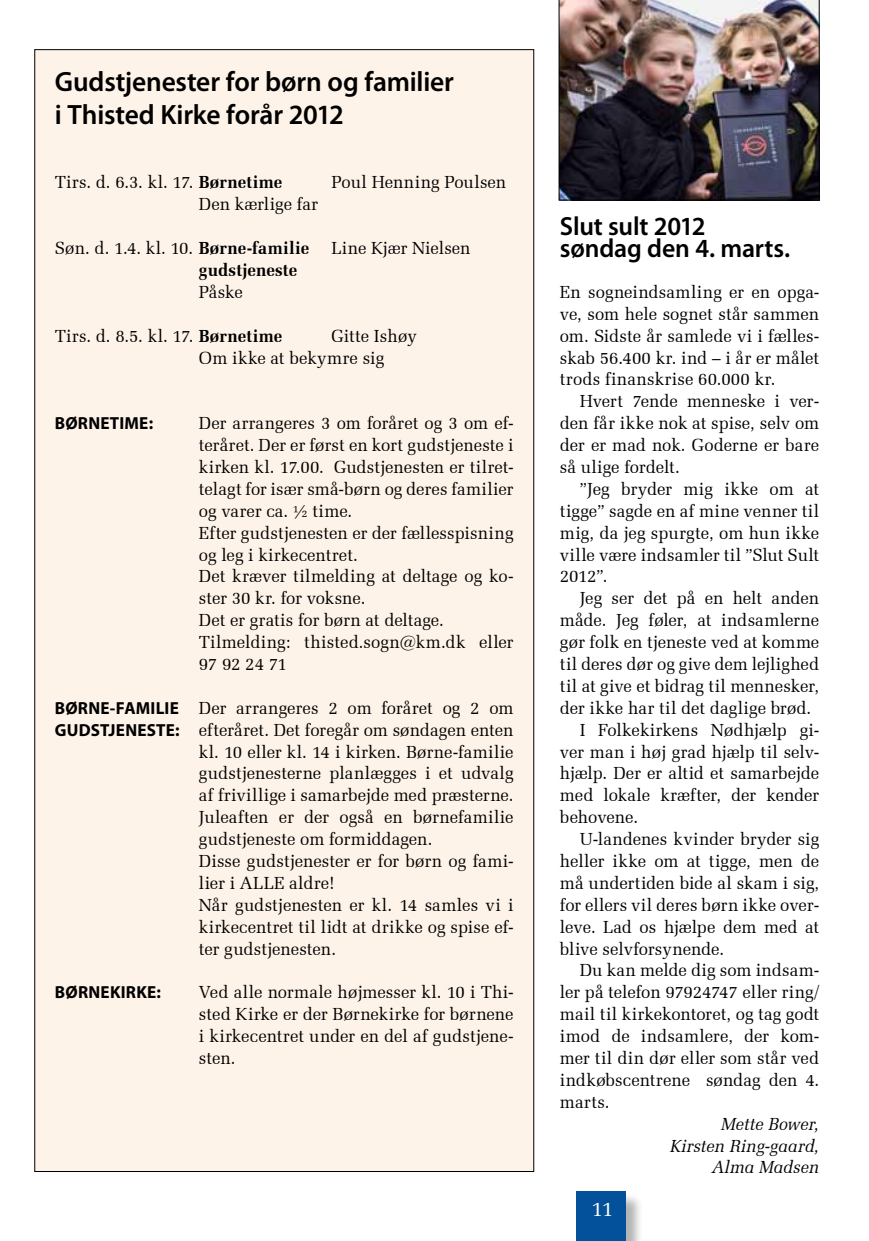
<style>
.page{position:relative;width:869px;height:1241px;background:#fff}
.page>*{position:absolute;margin:0;border:0;box-sizing:border-box;transform-origin:0 0}
.t1{font:600 28px/33.2px "Myriad Pro";letter-spacing:-.005em;color:#000}
.t2{font:600 26.25px/21.9px "Myriad Pro";letter-spacing:-.01em;color:#000}
.t3{font:21px "Zapf Elliptical 711 BT";color:#fff}
.t4{font:17.5px/21.9px "Zapf Elliptical 711 BT";color:#000;text-align:justify}
.t5{font:italic 17.5px/21.9px "Zapf Elliptical 711 BT";letter-spacing:.01em;color:#000;text-align:right}
.t6{font:700 17.5px "Myriad Pro";letter-spacing:.015em;color:#000}
.t7{font:17.5px "Zapf Elliptical 711 BT";letter-spacing:.025em;color:#000}
.t8{font:700 17.5px "Zapf Elliptical 711 BT";letter-spacing:.01em;color:#000}
.s1{font-weight:700}
.s2{font-family:"Myriad Pro";font-weight:700}
</style>
<div class="page">
<div style="left:35px;top:50px;width:498px;height:1121px;background:#fef3e8"></div>
<img style="left:558px;top:0;width:261px;height:200px">
<div style="left:577px;top:1192px;width:67px;height:48px;background:#000;opacity:.3"></div>
<div style="left:575px;top:1191px;width:50px;height:49px;background:#02519a"></div>
<h1 class="t1" style="left:55px;top:64px;width:400px">Gudstjenester for børn og familier i Thisted Kirke forår 2012</h1>
<p class="t4" style="left:55px;top:171px;width:229px">Tirs. d. 6.3. kl. 17. <span class="s1">Børnetime</span></p>
<p class="t4" style="left:331px;top:171px;width:176px">Poul Henning Poulsen</p>
<p class="t4" style="left:199px;top:193px;width:121px">Den kærlige far</p>
<p class="t4" style="left:55px;top:237px;width:256px">Søn. d. 1.4. kl. 10. <span class="s1">Børne-familie</span></p>
<p class="t4" style="left:331px;top:237px;width:140px">Line Kjær Nielsen</p>
<p class="t8" style="left:199px;top:259px;width:100px">gudstjeneste</p>
<p class="t4" style="left:199px;top:281px;width:46px">Påske</p>
<p class="t4" style="left:55px;top:324px;width:229px">Tirs. d. 8.5. kl. 17. <span class="s1">Børnetime</span></p>
<p class="t4" style="left:199px;top:324px;width:219px;text-indent:133px">Gitte Ishøy<br>Om ikke at bekymre sig</p>
<p class="t6" style="left:55px;top:412px;width:100px">BØRNETIME:</p>
<p class="t4" style="left:199px;top:412px;width:316px;text-align:left">Der arrangeres 3 om foråret og 3 om ef&shy;teråret. Der er først en kort gudstjeneste i kirken kl. 17.00. Gudstjenesten er tilret&shy;telagt for især små-børn og deres familier og varer ca. ½ time.<br>Efter gudstjenesten er der fællesspisning og leg i kirkecentret.<br>Det kræver tilmelding at deltage og ko&shy;ster 30 kr. for voksne.<br>Det er gratis for børn at deltage.<br>Tilmelding: thisted.sogn@km.dk eller<br>97 92 24 71</p>
<p class="t4" style="left:55px;top:696px;width:460px"><span class="s2">BØRNE-FAMILIE</span> Der arrangeres 2 om foråret og 2 om</p>
<p class="t4" style="left:55px;top:718px;width:460px"><span class="s2">GUDSTJENESTE:</span> efteråret. Det foregår om søndagen enten</p>
<p class="t4" style="left:199px;top:740px;width:316px">kl. 10 eller kl. 14 i kirken. Børne-familie</p>
<p class="t4" style="left:199px;top:762px;width:316px">gudstjenesterne planlægges i et udvalg</p>
<p class="t4" style="left:199px;top:784px;width:316px">af frivillige i samarbejde med præsterne.</p>
<p class="t4" style="left:199px;top:806px;width:316px">Juleaften er der også en børnefamilie</p>
<p class="t4" style="left:199px;top:828px;width:235px">gudstjeneste om formiddagen.</p>
<p class="t4" style="left:199px;top:849px;width:316px">Disse gudstjenester er for børn og fami-</p>
<p class="t7" style="left:199px;top:872px;width:137px">lier i ALLE aldre!</p>
<p class="t4" style="left:199px;top:893px;width:316px">Når gudstjenesten er kl. 14 samles vi i</p>
<p class="t4" style="left:199px;top:915px;width:316px">kirkecentret til lidt at drikke og spise ef-</p>
<p class="t4" style="left:199px;top:937px;width:139px">ter gudstjenesten.</p>
<p class="t6" style="left:55px;top:980px;width:108px">BØRNEKIRKE:</p>
<p class="t4" style="left:199px;top:981px;width:316px">Ved alle normale højmesser kl. 10 i Thi&shy;sted Kirke er der Børnekirke for børnene i kirkecentret under en del af gudstjene&shy;sten.</p>
<h2 class="t2" style="left:559px;top:214px;width:232px">Slut sult 2012 søndag den 4. marts.</h2>
<p class="t4" style="left:559px;top:281px;width:261px">En sogneindsamling er en opga&shy;ve, som hele sognet står sammen om. Sidste år samlede vi i fælles&shy;skab 56.400 kr. ind – i år er målet trods finanskrise 60.000 kr.</p>
<p class="t4" style="left:559px;top:390px;width:261px;text-indent:20px">Hvert 7ende menneske i ver&shy;den får ikke nok at spise, selv om der er mad nok. Goderne er bare så ulige fordelt.</p>
<p class="t4" style="left:559px;top:478px;width:261px;text-indent:20px">”Jeg bryder mig ikke om at tigge” sagde en af mine venner til mig, da jeg spurgte, om hun ikke ville være indsamler til ”Slut Sult 2012”.</p>
<p class="t4" style="left:579px;top:587px;width:241px">Jeg ser det på en helt anden</p>
<p class="t4" style="left:559px;top:609px;width:261px">måde. Jeg føler, at indsamlerne</p>
<p class="t4" style="left:559px;top:631px;width:261px">gør folk en tjeneste ved at komme</p>
<p class="t4" style="left:559px;top:653px;width:261px">til deres dør og give dem lejlighed</p>
<p class="t4" style="left:559px;top:674px;width:261px">til at give et bidrag til mennesker,</p>
<p class="t4" style="left:559px;top:696px;width:253px">der ikke har til det daglige brød.</p>
<p class="t4" style="left:579px;top:718px;width:241px">I Folkekirkens Nødhjælp gi-</p>
<p class="t4" style="left:559px;top:740px;width:261px">ver man i høj grad hjælp til selv-</p>
<p class="t4" style="left:559px;top:762px;width:261px">hjælp. Der er altid et samarbejde</p>
<p class="t4" style="left:559px;top:784px;width:261px">med lokale kræfter, der kender</p>
<p class="t4" style="left:559px;top:806px;width:80px">behovene.</p>
<p class="t4" style="left:579px;top:828px;width:241px">U-landenes kvinder bryder sig</p>
<p class="t4" style="left:559px;top:849px;width:261px">heller ikke om at tigge, men de</p>
<p class="t4" style="left:559px;top:871px;width:261px">må undertiden bide al skam i sig,</p>
<p class="t4" style="left:559px;top:893px;width:261px">for ellers vil deres børn ikke over-</p>
<p class="t4" style="left:559px;top:915px;width:261px">leve. Lad os hjælpe dem med at</p>
<p class="t4" style="left:559px;top:937px;width:166px">blive selvforsynende.</p>
<p class="t4" style="left:579px;top:959px;width:241px">Du kan melde dig som indsam-</p>
<p class="t4" style="left:559px;top:981px;width:261px">ler på telefon 97924747 eller ring/</p>
<p class="t4" style="left:559px;top:1003px;width:261px">mail til kirkekontoret, og tag godt</p>
<p class="t4" style="left:559px;top:1024px;width:261px">imod de indsamlere, der kom-</p>
<p class="t4" style="left:559px;top:1046px;width:261px">mer til din dør eller som står ved</p>
<p class="t4" style="left:559px;top:1068px;width:261px">indkøbscentrene søndag den 4.</p>
<p class="t4" style="left:559px;top:1090px;width:51px">marts.</p>
<p class="t5" style="left:669px;top:1112px;width:151px">Mette Bower,<br>Kirsten Ring-gaard,<br>Alma Madsen</p>
<p class="t3" style="left:591px;top:1196px;width:23px">11</p>
</div>
